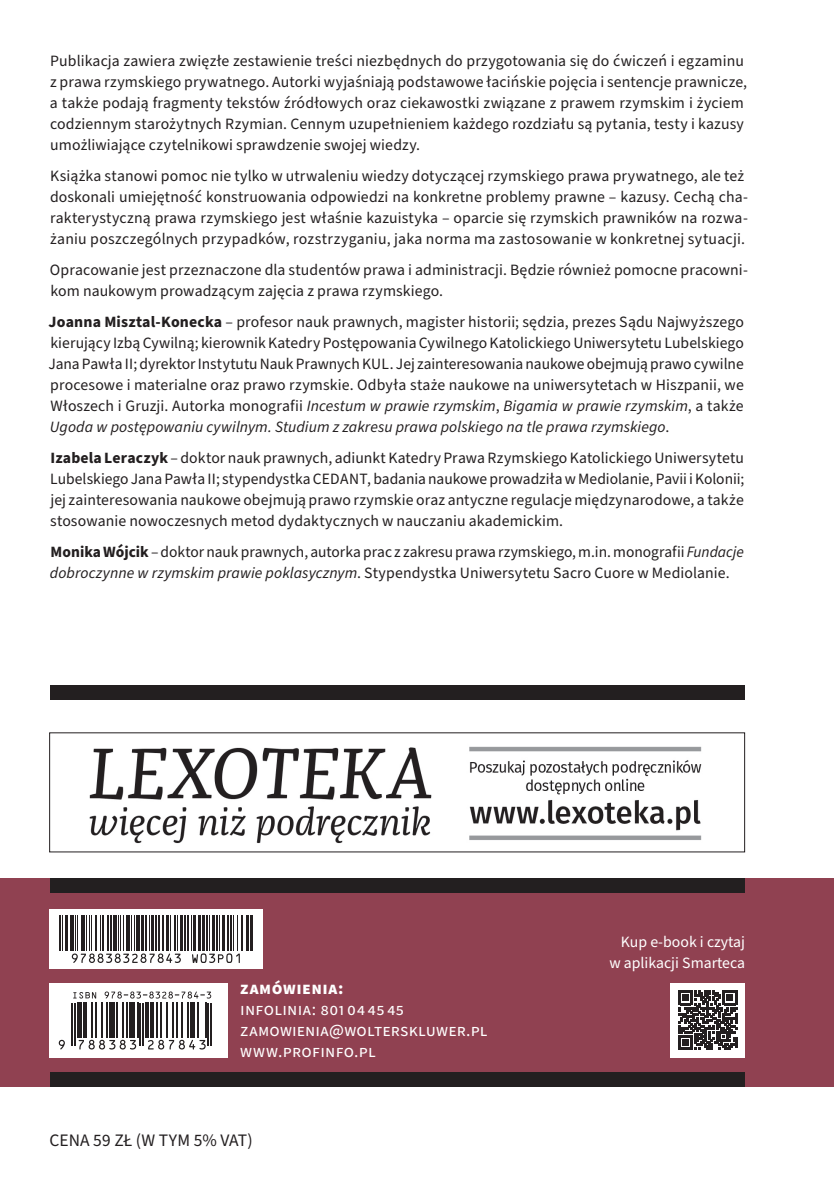
<style>
.page{position:relative;width:834px;height:1191px;background:#fff}
.page>*{position:absolute;margin:0;border:0;box-sizing:border-box;transform-origin:0 0}
.t1{font:17.5px/21px "Source Sans Pro";letter-spacing:.025em;color:#fff}
.t2{font:17.5px "Source Sans Pro";letter-spacing:-.01em;color:#231f20}
.t3{font:700 17.5px "Source Sans Pro";color:#fff}
.t4{font:15.75px/21px "Source Sans Pro";letter-spacing:.005em;color:#231f20}
.t5{font:15.75px/21px "Source Sans Pro";color:#fff;text-align:right}
.s1{font-weight:700}
.s2{font-style:italic}
</style>
<div class="page">
<div style="left:0;top:878px;width:833px;height:208px;background:#904151"></div>
<div style="left:50px;top:1071px;width:694px;height:15px;background:#231f20"></div>
<div style="left:50px;top:878px;width:694px;height:15px;background:#231f20"></div>
<div style="left:50px;top:685px;width:694px;height:14px;background:#231f20"></div>
<img style="left:89px;top:746px;width:613px;height:98px">
<div style="left:50px;top:909px;width:213px;height:60px;background:#fff"></div>
<hr style="left:59px;top:915px;width:2px;height:36px;background:#231f20">
<hr style="left:62px;top:915px;width:1px;height:36px;background:#231f20">
<hr style="left:65px;top:915px;width:3px;height:36px;background:#231f20">
<hr style="left:70px;top:915px;width:4px;height:36px;background:#231f20">
<hr style="left:75px;top:915px;width:1px;height:36px;background:#231f20">
<hr style="left:77px;top:915px;width:1px;height:36px;background:#231f20">
<hr style="left:81px;top:915px;width:3px;height:36px;background:#231f20">
<hr style="left:86px;top:915px;width:1px;height:36px;background:#231f20">
<hr style="left:89px;top:915px;width:1px;height:36px;background:#231f20">
<hr style="left:91px;top:915px;width:1px;height:36px;background:#231f20">
<hr style="left:95px;top:915px;width:2px;height:36px;background:#231f20">
<hr style="left:100px;top:915px;width:1px;height:36px;background:#231f20">
<hr style="left:102px;top:915px;width:2px;height:36px;background:#231f20">
<hr style="left:107px;top:915px;width:2px;height:36px;background:#231f20">
<hr style="left:110px;top:915px;width:2px;height:36px;background:#231f20">
<hr style="left:113px;top:915px;width:3px;height:36px;background:#231f20">
<hr style="left:118px;top:915px;width:1px;height:36px;background:#231f20">
<hr style="left:120px;top:915px;width:1px;height:36px;background:#231f20">
<hr style="left:123px;top:915px;width:1px;height:36px;background:#231f20">
<hr style="left:126px;top:915px;width:4px;height:36px;background:#231f20">
<hr style="left:131px;top:915px;width:1px;height:36px;background:#231f20">
<hr style="left:134px;top:915px;width:1px;height:36px;background:#231f20">
<hr style="left:136px;top:915px;width:4px;height:36px;background:#231f20">
<hr style="left:141px;top:915px;width:3px;height:36px;background:#231f20">
<hr style="left:145px;top:915px;width:2px;height:36px;background:#231f20">
<hr style="left:148px;top:915px;width:1px;height:36px;background:#231f20">
<hr style="left:150px;top:915px;width:3px;height:36px;background:#231f20">
<hr style="left:155px;top:915px;width:2px;height:36px;background:#231f20">
<hr style="left:158px;top:915px;width:2px;height:36px;background:#231f20">
<hr style="left:162px;top:915px;width:2px;height:36px;background:#231f20">
<hr style="left:166px;top:915px;width:3px;height:36px;background:#231f20">
<hr style="left:170px;top:915px;width:1px;height:36px;background:#231f20">
<hr style="left:174px;top:915px;width:2px;height:36px;background:#231f20">
<hr style="left:177px;top:915px;width:1px;height:36px;background:#231f20">
<hr style="left:180px;top:915px;width:2px;height:36px;background:#231f20">
<hr style="left:183px;top:915px;width:2px;height:36px;background:#231f20">
<hr style="left:187px;top:915px;width:2px;height:36px;background:#231f20">
<hr style="left:191px;top:915px;width:1px;height:36px;background:#231f20">
<hr style="left:193px;top:915px;width:3px;height:36px;background:#231f20">
<hr style="left:198px;top:915px;width:3px;height:36px;background:#231f20">
<hr style="left:202px;top:915px;width:3px;height:36px;background:#231f20">
<hr style="left:206px;top:915px;width:2px;height:36px;background:#231f20">
<hr style="left:209px;top:915px;width:1px;height:36px;background:#231f20">
<hr style="left:212px;top:915px;width:2px;height:36px;background:#231f20">
<hr style="left:215px;top:915px;width:2px;height:36px;background:#231f20">
<hr style="left:219px;top:915px;width:1px;height:36px;background:#231f20">
<hr style="left:222px;top:915px;width:3px;height:36px;background:#231f20">
<hr style="left:227px;top:915px;width:2px;height:36px;background:#231f20">
<hr style="left:230px;top:915px;width:2px;height:36px;background:#231f20">
<hr style="left:233px;top:915px;width:1px;height:36px;background:#231f20">
<hr style="left:237px;top:915px;width:1px;height:36px;background:#231f20">
<hr style="left:241px;top:915px;width:2px;height:36px;background:#231f20">
<hr style="left:246px;top:915px;width:2px;height:36px;background:#231f20">
<hr style="left:249px;top:915px;width:1px;height:36px;background:#231f20">
<hr style="left:251px;top:915px;width:2px;height:36px;background:#231f20">
<svg style="left:72px;top:953px;width:109px;height:10px"></svg>
<svg style="left:192px;top:953px;width:48px;height:10px"></svg>
<div style="left:50px;top:983px;width:178px;height:74px;background:#fff"></div>
<svg style="left:73px;top:992px;width:23px;height:6px"></svg>
<svg style="left:105px;top:991px;width:106px;height:7px"></svg>
<svg style="left:59px;top:1039px;width:6px;height:10px"></svg>
<hr style="left:72px;top:1002px;width:1px;height:43px;background:#231f20">
<hr style="left:75px;top:1002px;width:1px;height:43px;background:#231f20">
<div style="left:77px;top:1002px;width:5px;height:35px;background:#231f20"></div>
<hr style="left:83px;top:1002px;width:3px;height:35px;background:#231f20">
<hr style="left:91px;top:1002px;width:1px;height:35px;background:#231f20">
<hr style="left:95px;top:1002px;width:2px;height:35px;background:#231f20">
<hr style="left:101px;top:1002px;width:2px;height:35px;background:#231f20">
<hr style="left:106px;top:1002px;width:1px;height:35px;background:#231f20">
<div style="left:109px;top:1002px;width:6px;height:35px;background:#231f20"></div>
<hr style="left:116px;top:1002px;width:1px;height:35px;background:#231f20">
<hr style="left:122px;top:1002px;width:1px;height:35px;background:#231f20">
<hr style="left:126px;top:1002px;width:2px;height:35px;background:#231f20">
<svg style="left:79px;top:1039px;width:57px;height:10px"></svg>
<div style="left:129px;top:1002px;width:6px;height:35px;background:#231f20"></div>
<hr style="left:137px;top:1002px;width:1px;height:35px;background:#231f20">
<hr style="left:140px;top:1002px;width:1px;height:43px;background:#231f20">
<hr style="left:143px;top:1002px;width:1px;height:43px;background:#231f20">
<hr style="left:146px;top:1002px;width:3px;height:35px;background:#231f20">
<hr style="left:150px;top:1002px;width:3px;height:35px;background:#231f20">
<hr style="left:156px;top:1002px;width:1px;height:35px;background:#231f20">
<hr style="left:160px;top:1002px;width:2px;height:35px;background:#231f20">
<hr style="left:166px;top:1002px;width:2px;height:35px;background:#231f20">
<hr style="left:172px;top:1002px;width:2px;height:35px;background:#231f20">
<hr style="left:177px;top:1002px;width:1px;height:35px;background:#231f20">
<hr style="left:181px;top:1002px;width:1px;height:35px;background:#231f20">
<hr style="left:187px;top:1002px;width:1px;height:35px;background:#231f20">
<hr style="left:190px;top:1002px;width:4px;height:35px;background:#231f20">
<svg style="left:148px;top:1039px;width:58px;height:10px"></svg>
<hr style="left:197px;top:1002px;width:2px;height:35px;background:#231f20">
<hr style="left:205px;top:1002px;width:1px;height:35px;background:#231f20">
<hr style="left:208px;top:1002px;width:1px;height:43px;background:#231f20">
<hr style="left:211px;top:1002px;width:1px;height:43px;background:#231f20">
<div style="left:670px;top:983px;width:75px;height:74px;background:#fff"></div>
<svg style="left:678px;top:991px;width:58px;height:58px"></svg>
<p class="t4" style="left:50px;top:51px;width:698px">Publikacja zawiera zwięzłe zestawienie treści niezbędnych do przygotowania się do ćwiczeń i egzaminu z prawa rzymskiego prywatnego. Autorki wyjaśniają podstawowe łacińskie pojęcia i sentencje prawnicze, a także podają fragmenty tekstów źródłowych oraz ciekawostki związane z prawem rzymskim i życiem codziennym starożytnych Rzymian. Cennym uzupełnieniem każdego rozdziału są pytania, testy i kazusy umożliwiające czytelnikowi sprawdzenie swojej wiedzy.</p>
<p class="t4" style="left:50px;top:165px;width:699px">Książka stanowi pomoc nie tylko w utrwaleniu wiedzy dotyczącej rzymskiego prawa prywatnego, ale też doskonali umiejętność konstruowania odpowiedzi na konkretne problemy prawne – kazusy. Cechą cha&shy;rakterystyczną prawa rzymskiego jest właśnie kazuistyka – oparcie się rzymskich prawników na rozwa&shy;żaniu poszczególnych przypadków, rozstrzyganiu, jaka norma ma zastosowanie w konkretnej sytuacji.</p>
<p class="t4" style="left:50px;top:259px;width:699px">Opracowanie jest przeznaczone dla studentów prawa i administracji. Będzie również pomocne pracowni&shy;kom naukowym prowadzącym zajęcia z prawa rzymskiego.</p>
<p class="t4" style="left:48px;top:311px;width:697px;text-align:justify"><span class="s1">Joanna Misztal-Konecka</span> – profesor nauk prawnych, magister historii; sędzia, prezes Sądu Najwyższego kierujący Izbą Cywilną; kierownik Katedry Postępowania Cywilnego Katolickiego Uniwersytetu Lubelskiego Jana Pawła II; dyrektor Instytutu Nauk Prawnych KUL. Jej zainteresowania naukowe obejmują prawo cywilne procesowe i materialne oraz prawo rzymskie. Odbyła staże naukowe na uniwersytetach w Hiszpanii, we Włoszech i Gruzji. Autorka monografii <span class="s2">Incestum w prawie rzymskim</span>, <span class="s2">Bigamia w prawie rzymskim</span>, a także <span class="s2">Ugoda w postępowaniu cywilnym. Studium z zakresu prawa polskiego na tle prawa rzymskiego</span>.</p>
<p class="t4" style="left:50px;top:447px;width:695px;text-align:justify"><span class="s1">Izabela Leraczyk</span> – doktor nauk prawnych, adiunkt Katedry Prawa Rzymskiego Katolickiego Uniwersytetu Lubelskiego Jana Pawła II; stypendystka CEDANT, badania naukowe prowadziła w Mediolanie, Pavii i Kolonii; jej zainteresowania naukowe obejmują prawo rzymskie oraz antyczne regulacje międzynarodowe, a także stosowanie nowoczesnych metod dydaktycznych w nauczaniu akademickim.</p>
<p class="t4" style="left:50px;top:541px;width:695px"><span class="s1">Monika Wójcik</span> – doktor nauk prawnych, autorka prac z zakresu prawa rzymskiego, m.in. monografii <span class="s2">Fundacje dobroczynne w rzymskim prawie poklasycznym</span>. Stypendystka Uniwersytetu Sacro Cuore w Mediolanie.</p>
<p class="t3" style="left:240px;top:976px;width:105px">zamówienia:</p>
<p class="t1" style="left:240px;top:999px;width:249px">infolinia: 801 04 45 45 zamowienia@wolterskluwer.pl www.profinfo.pl</p>
<p class="t2" style="left:50px;top:1128px;width:204px">CENA 59 ZŁ (W TYM 5% VAT)</p>
<p class="t5" style="left:609px;top:931px;width:137px">Kup e-book i czytaj w aplikacji Smarteca</p>
</div>
